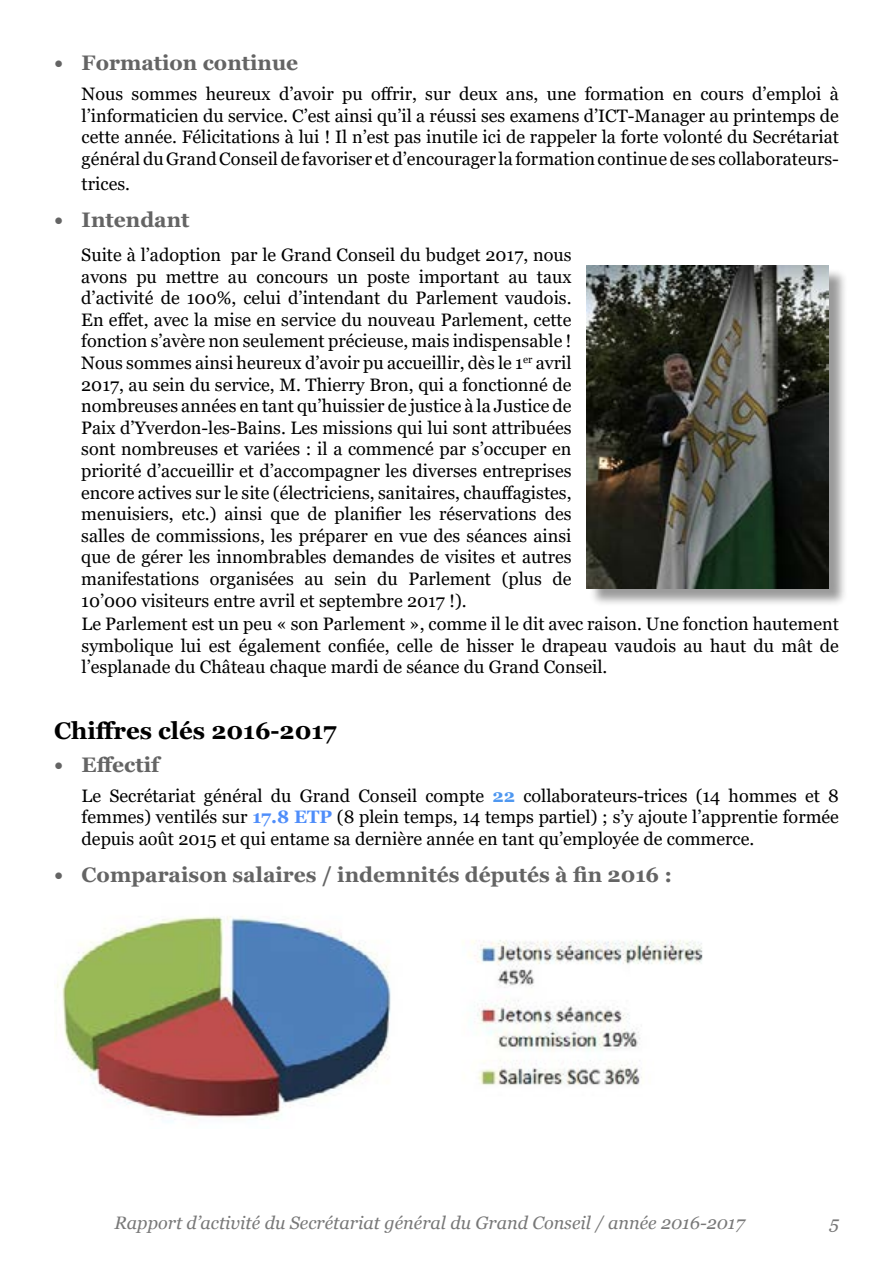
<style>
.page{position:relative;width:893px;height:1263px;background:#fff}
.page>*{position:absolute;margin:0;border:0;box-sizing:border-box;transform-origin:0 0}
.t1{font:700 24px "Georgia";color:#000}
.t2{font:700 21px "Georgia";color:#646464}
.t3{font:18px/21.6px "Georgia";color:#000;text-align:justify}
.t4{font:italic 18px "Georgia";color:#787878}
.s1{font-weight:700;color:#4e97f0}
.s2{font-weight:700;color:#4e8dfa}
</style>
<div class="page">
<div style="left:589px;top:268px;width:258px;height:339px;background:#000;opacity:.4"></div>
<img style="left:587px;top:266px;width:241px;height:322px">
<img style="left:56px;top:916px;width:647px;height:206px">
<p class="t2" style="left:54px;top:49px;width:246px">• Formation continue</p>
<p class="t3" style="left:82px;top:83px;width:759px">Nous sommes heureux d’avoir pu offrir, sur deux ans, une formation en cours d’emploi à l’informaticien du service. C’est ainsi qu’il a réussi ses examens d’ICT-Manager au printemps de cette année. Félicitations à lui ! Il n’est pas inutile ici de rappeler la forte volonté du Secrétariat général du Grand Conseil de favoriser et d’encourager la formation continue de ses collaborateurs-</p>
<p class="t3" style="left:82px;top:173px;width:50px">trices.</p>
<p class="t2" style="left:54px;top:206px;width:137px">• Intendant</p>
<p class="t3" style="left:81px;top:244px;width:492px">Suite à l’adoption par le Grand Conseil du budget 2017, nous avons pu mettre au concours un poste important au taux d’activité de 100%, celui d’intendant du Parlement vaudois.<br>En effet, avec la mise en service du nouveau Parlement, cette fonction s’avère non seulement précieuse, mais indispensable !<br>Nous sommes ainsi heureux d’avoir pu accueillir, dès le 1<sup>er</sup> avril 2017, au sein du service, M. Thierry Bron, qui a fonctionné de nombreuses années en tant qu’huissier de justice à la Justice de Paix d’Yverdon-les-Bains. Les missions qui lui sont attribuées sont nombreuses et variées : il a commencé par s’occuper en priorité d’accueillir et d’accompagner les diverses entreprises encore actives sur le site (électriciens, sanitaires, chauffagistes, menuisiers, etc.) ainsi que de planifier les réservations des salles de commissions, les préparer en vue des séances ainsi que de gérer les innombrables demandes de visites et autres manifestations organisées au sein du Parlement (plus de 10’000 visiteurs entre avril et septembre 2017 !).</p>
<p class="t3" style="left:82px;top:613px;width:759px">Le Parlement est un peu « son Parlement », comme il le dit avec raison. Une fonction hautement symbolique lui est également confiée, celle de hisser le drapeau vaudois au haut du mât de l’esplanade du Château chaque mardi de séance du Grand Conseil.</p>
<h1 class="t1" style="left:54px;top:715px;width:284px">Chiffres clés 2016-2017</h1>
<p class="t2" style="left:54px;top:751px;width:107px">• Effectif</p>
<p class="t3" style="left:82px;top:785px;width:759px">Le Secrétariat général du Grand Conseil compte <span class="s1">22</span> collaborateurs-trices (14 hommes et 8 femmes) ventilés sur <span class="s2">17.8 ETP</span> (8 plein temps, 14 temps partiel) ; s’y ajoute l’apprentie formée depuis août 2015 et qui entame sa dernière année en tant qu’employée de commerce.</p>
<p class="t2" style="left:54px;top:861px;width:620px">• Comparaison salaires / indemnités députés à fin 2016 :</p>
<p class="t4" style="left:114px;top:1211px;width:632px">Rapport d’activité du Secrétariat général du Grand Conseil / année 2016-2017</p>
<p class="t4" style="left:829px;top:1211px;width:11px">5</p>
</div>
